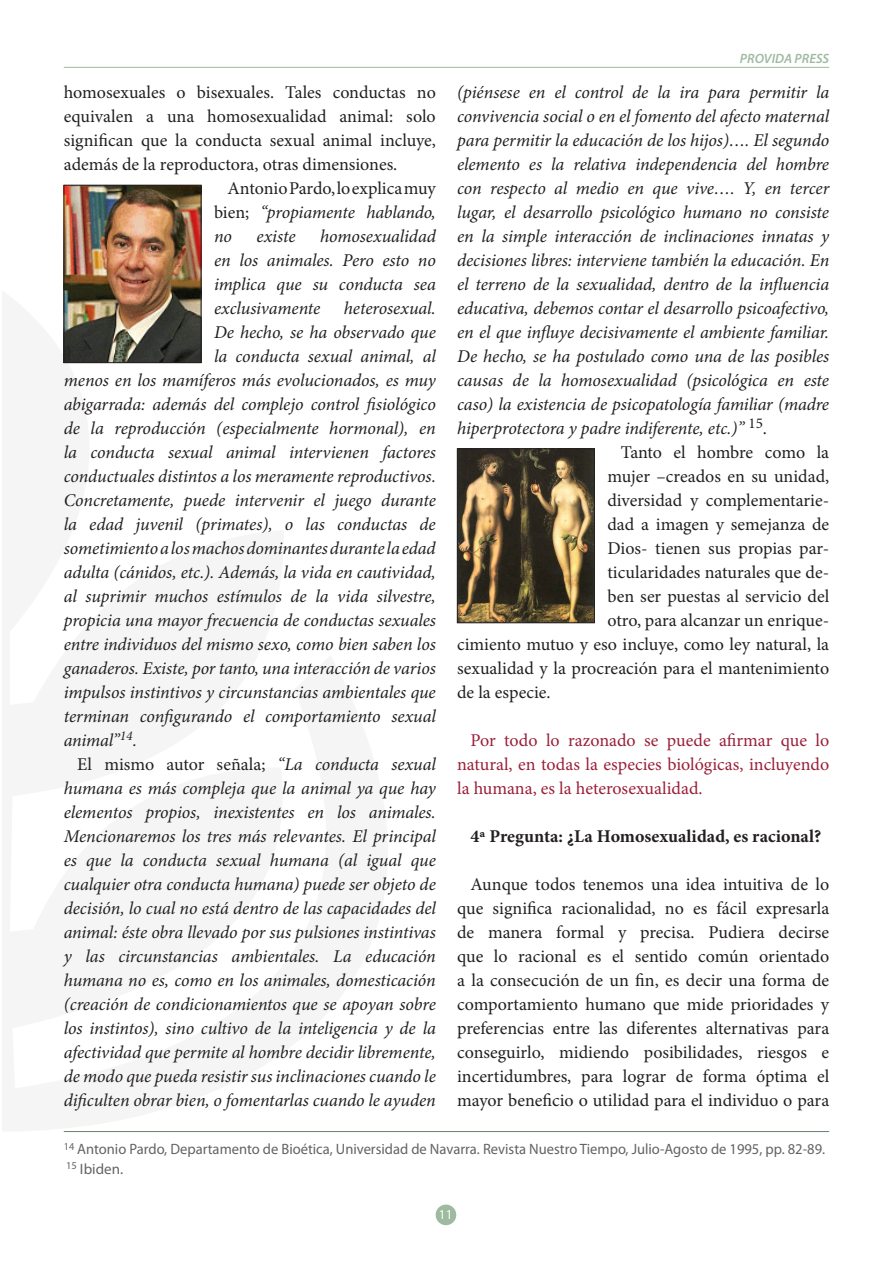
<style>
.page{position:relative;width:893px;height:1263px;background:#fff}
.page>*{position:absolute;margin:0;border:0;box-sizing:border-box;transform-origin:0 0}
.t1{font:italic 18px/24px "Minion Pro";letter-spacing:-.005em;color:#231f20;text-align:justify}
.t2{font:18px/24px "Minion Pro";color:#231f20;text-align:justify}
.t3{font:18px/24px "Minion Pro";color:#9a2039;text-align:justify}
.t4{font:700 18px "Minion Pro";color:#231f20}
.t5{font:15px "Myriad Pro";color:#636366}
.t6{font:italic 600 13.5px "Myriad Pro";color:#9ebba2}
.t7{font:13.5px "Myriad Pro";color:#fff}
.s1{font-style:italic}
.s2{font-style:normal}
</style>
<div class="page">
<div style="left:436px;top:1204px;width:20px;height:21px;background:#9ebba2;border-radius:50%"></div>
<hr style="left:64px;top:67px;width:765px;height:1px;background:#9ebba2">
<hr style="left:64px;top:1131px;width:765px;height:1px;background:#68836b">
<img style="left:66px;top:187px;width:133px;height:174px">
<div style="left:64px;top:185px;width:137px;height:178px;border:1px solid #231f20"></div>
<img style="left:459px;top:451px;width:134px;height:170px">
<div style="left:457px;top:449px;width:138px;height:174px;border:1px solid #231f20"></div>
<p class="t6" style="left:740px;top:50px;width:91px">PROVIDA PRESS</p>
<p class="t2" style="left:64px;top:80px;width:374px">homosexuales o bisexuales. Tales conductas no equivalen a una homosexualidad animal: solo significan que la conducta sexual animal incluye, además de la reproductora, otras dimensiones.</p>
<p class="t2" style="left:214px;top:176px;width:223px;text-indent:14px">Antonio Pardo, lo explica muy bien; <span class="s1">“propiamente hablando, no</span></p>
<p class="t1" style="left:457px;top:80px;width:374px">(piénsese en el control de la ira para permitir la convivencia social o en el fomento del afecto maternal para permitir la educación de los hijos)…. El segundo elemento es la relativa independencia del hombre con respecto al medio en que vive…. Y, en tercer lugar, el desarrollo psicológico humano no consiste en la simple interacción de inclinaciones innatas y decisiones libres: interviene también la educación. En el terreno de la sexualidad, dentro de la influencia educativa, debemos contar el desarrollo psicoafectivo, en el que influye decisivamente el ambiente familiar.<br>De hecho, se ha postulado como una de las posibles causas de la homosexualidad (psicológica en este caso) la existencia de psicopatología familiar (madre hiperprotectora y padre indiferente, etc.)” <sup>15</sup><span class="s2">.</span></p>
<p class="t2" style="left:621px;top:440px;width:210px">Tanto el hombre como la</p>
<p class="t2" style="left:607px;top:464px;width:223px">mujer –creados en su unidad,</p>
<p class="t2" style="left:607px;top:488px;width:223px">diversidad y complementarie-</p>
<p class="t2" style="left:607px;top:512px;width:223px">dad a imagen y semejanza de</p>
<p class="t2" style="left:607px;top:536px;width:223px">Dios- tienen sus propias par-</p>
<p class="t2" style="left:607px;top:560px;width:223px">ticularidades naturales que de-</p>
<p class="t2" style="left:607px;top:584px;width:223px">ben ser puestas al servicio del</p>
<p class="t2" style="left:607px;top:608px;width:223px">otro, para alcanzar un enrique-</p>
<p class="t2" style="left:457px;top:632px;width:374px">cimiento mutuo y eso incluye, como ley natural, la</p>
<p class="t2" style="left:457px;top:656px;width:374px">sexualidad y la procreación para el mantenimiento</p>
<p class="t2" style="left:457px;top:680px;width:95px">de la especie.</p>
<p class="t3" style="left:457px;top:728px;width:374px;text-indent:14px">Por todo lo razonado se puede afirmar que lo natural, en todas la especies biológicas, incluyendo la humana, es la heterosexualidad.</p>
<p class="t4" style="left:471px;top:824px;width:352px">4ª Pregunta: ¿La Homosexualidad, es racional?</p>
<p class="t2" style="left:457px;top:872px;width:374px;text-indent:14px">Aunque todos tenemos una idea intuitiva de lo que significa racionalidad, no es fácil expresarla de manera formal y precisa. Pudiera decirse que lo racional es el sentido común orientado a la consecución de un fin, es decir una forma de comportamiento humano que mide prioridades y preferencias entre las diferentes alternativas para conseguirlo, midiendo posibilidades, riesgos e incertidumbres, para lograr de forma óptima el mayor beneficio o utilidad para el individuo o para</p>
<p class="t5" style="left:64px;top:1140px;width:763px"><sup>14</sup> Antonio Pardo, Departamento de Bioética, Universidad de Navarra. Revista Nuestro Tiempo, Julio-Agosto de 1995, pp. 82-89.</p>
<p class="t5" style="left:66px;top:1159px;width:59px"><sup>15</sup> Ibiden.</p>
<p class="t1" style="left:214px;top:224px;width:223px;text-indent:106px">homosexualidad en los animales. Pero esto no implica que su conducta sea exclusivamente</p>
<p class="t1" style="left:256px;top:224px;width:41px">existe</p>
<p class="t1" style="left:344px;top:296px;width:93px">heterosexual.</p>
<p class="t1" style="left:214px;top:320px;width:223px">De hecho, se ha observado que</p>
<p class="t1" style="left:214px;top:344px;width:223px">la conducta sexual animal, al</p>
<p class="t1" style="left:64px;top:368px;width:374px">menos en los mamíferos más evolucionados, es muy</p>
<p class="t1" style="left:64px;top:392px;width:374px">abigarrada: además del complejo control fisiológico</p>
<p class="t1" style="left:64px;top:416px;width:374px">de la reproducción (especialmente hormonal), en</p>
<p class="t1" style="left:64px;top:440px;width:374px">la conducta sexual animal intervienen factores</p>
<p class="t1" style="left:64px;top:464px;width:374px">conductuales distintos a los meramente reproductivos.</p>
<p class="t1" style="left:64px;top:488px;width:374px">Concretamente, puede intervenir el juego durante</p>
<p class="t1" style="left:64px;top:512px;width:373px">la edad juvenil (primates), o las conductas de</p>
<p class="t1" style="left:64px;top:536px;width:373px">sometimiento a los machos dominantes durante la edad</p>
<p class="t1" style="left:64px;top:560px;width:374px">adulta (cánidos, etc.). Además, la vida en cautividad,</p>
<p class="t1" style="left:64px;top:584px;width:374px">al suprimir muchos estímulos de la vida silvestre,</p>
<p class="t1" style="left:64px;top:608px;width:374px">propicia una mayor frecuencia de conductas sexuales</p>
<p class="t1" style="left:64px;top:632px;width:373px">entre individuos del mismo sexo, como bien saben los</p>
<p class="t1" style="left:64px;top:656px;width:373px">ganaderos. Existe, por tanto, una interacción de varios</p>
<p class="t1" style="left:64px;top:680px;width:374px">impulsos instintivos y circunstancias ambientales que</p>
<p class="t1" style="left:64px;top:704px;width:374px">terminan configurando el comportamiento sexual</p>
<p class="t1" style="left:64px;top:728px;width:75px">animal”<sup>14</sup>.</p>
<p class="t1" style="left:64px;top:752px;width:374px;text-indent:14px"><span class="s2">El mismo autor señala;</span> “La conducta sexual humana es más compleja que la animal ya que hay elementos propios, inexistentes en los animales.<br>Mencionaremos los tres más relevantes. El principal es que la conducta sexual humana (al igual que cualquier otra conducta humana) puede ser objeto de decisión, lo cual no está dentro de las capacidades del animal: éste obra llevado por sus pulsiones instintivas y las circunstancias ambientales. La educación humana no es, como en los animales, domesticación (creación de condicionamientos que se apoyan sobre los instintos), sino cultivo de la inteligencia y de la afectividad que permite al hombre decidir libremente, de modo que pueda resistir sus inclinaciones cuando le dificulten obrar bien, o fomentarlas cuando le ayuden</p>
<p class="t7" style="left:439px;top:1206px;width:15px">11</p>
</div>
